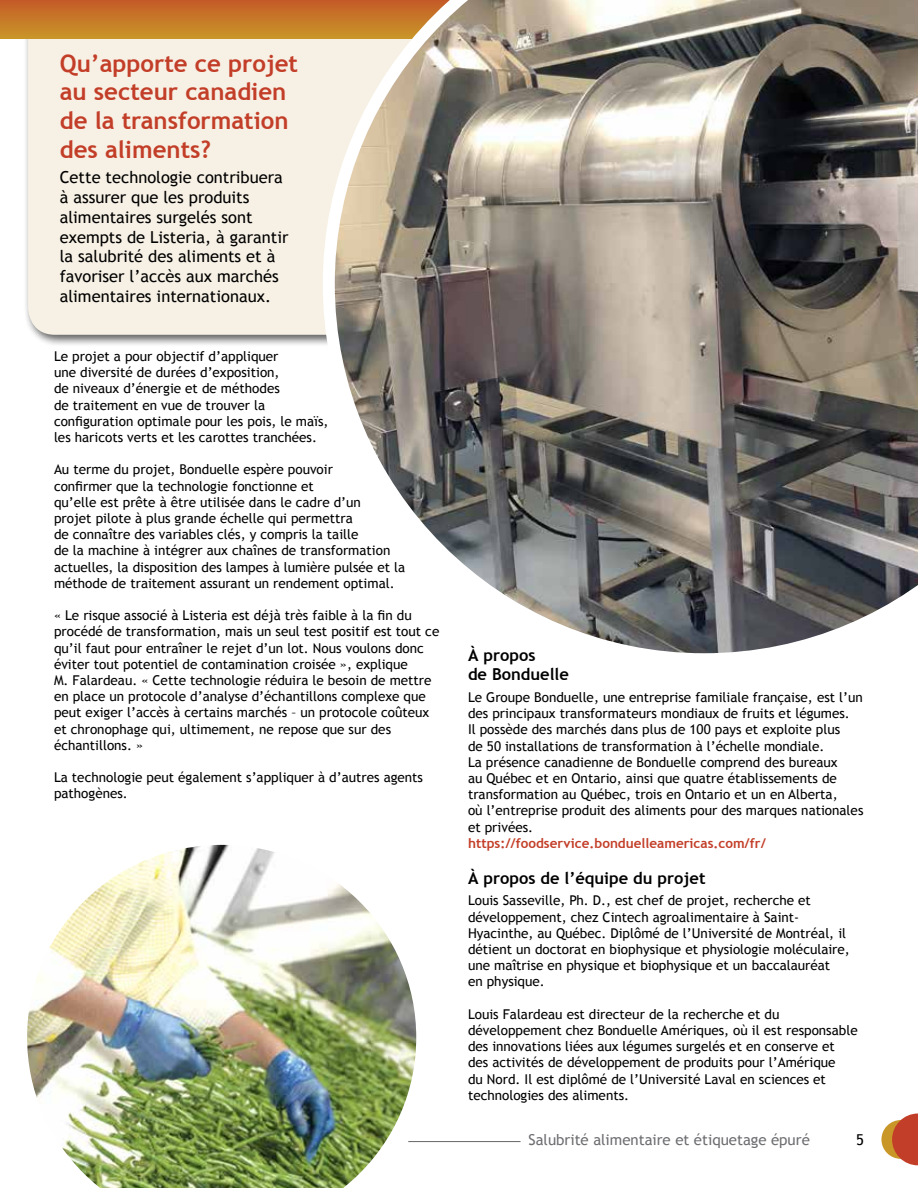
<style>
.page{position:relative;width:918px;height:1188px;background:#fff}
.page>*{position:absolute;margin:0;border:0;box-sizing:border-box;transform-origin:0 0}
.t1{font:700 24px/28.8px "Trebuchet MS";color:#c33e28}
.t2{font:16.5px/19.8px "Trebuchet MS";color:#000}
.t3{font:700 16.5px/19.8px "Trebuchet MS";color:#000}
.t4{font:15px "Trebuchet MS";color:#6d6e71}
.t5{font:15px "Trebuchet MS";color:#000}
.t6{font:13.5px/16.2px "Trebuchet MS";color:#000}
.t7{font:700 13.5px "Trebuchet MS";color:#c33e28}
</style>
<div class="page">
<svg style="left:881px;top:1114px;width:37px;height:51px"></svg>
<hr style="left:54px;top:1141px;width:467px;height:1px;background:#6d6e71">
<div style="left:24px;top:0;width:484px;height:347px;background:#000;opacity:.75"></div>
<div style="left:28px;top:38px;width:295px;height:297px;background:#f7f1e5"></div>
<div style="left:0;top:0;width:918px;height:38px;background:linear-gradient(to bottom,#c45b28,#c99428)"></div>
<svg style="left:323px;top:0;width:595px;height:654px;background:#918b83"></svg>
<img style="left:27px;top:844px;width:409px;height:344px">
<p class="t1" style="left:60px;top:49px;width:240px">Qu’apporte ce projet au secteur canadien de la transformation des aliments?</p>
<p class="t2" style="left:60px;top:168px;width:230px">Cette technologie contribuera à assurer que les produits alimentaires surgelés sont exempts de Listeria, à garantir la salubrité des aliments et à favoriser l’accès aux marchés alimentaires internationaux.</p>
<p class="t6" style="left:54px;top:348px;width:276px">Le projet a pour objectif d’appliquer<br>une diversité de durées d’exposition,<br>de niveaux d’énergie et de méthodes<br>de traitement en vue de trouver la configuration optimale pour les pois, le maïs, les haricots verts et les carottes tranchées.</p>
<p class="t6" style="left:54px;top:462px;width:353px">Au terme du projet, Bonduelle espère pouvoir<br>confirmer que la technologie fonctionne et<br>qu’elle est prête à être utilisée dans le cadre d’un<br>projet pilote à plus grande échelle qui permettra<br>de connaître des variables clés, y compris la taille<br>de la machine à intégrer aux chaînes de transformation actuelles, la disposition des lampes à lumière pulsée et la méthode de traitement assurant un rendement optimal.</p>
<p class="t6" style="left:54px;top:607px;width:387px">« Le risque associé à Listeria est déjà très faible à la fin du procédé de transformation, mais un seul test positif est tout ce qu’il faut pour entraîner le rejet d’un lot. Nous voulons donc éviter tout potentiel de contamination croisée », explique<br>M. Falardeau. « Cette technologie réduira le besoin de mettre en place un protocole d’analyse d’échantillons complexe que peut exiger l’accès à certains marchés – un protocole coûteux et chronophage qui, ultimement, ne repose que sur des échantillons. »</p>
<p class="t6" style="left:54px;top:769px;width:371px">La technologie peut également s’appliquer à d’autres agents pathogènes.</p>
<p class="t3" style="left:468px;top:645px;width:102px">À propos<br>de Bonduelle</p>
<p class="t6" style="left:468px;top:689px;width:397px">Le Groupe Bonduelle, une entreprise familiale française, est l’un des principaux transformateurs mondiaux de fruits et légumes.<br>Il possède des marchés dans plus de 100 pays et exploite plus<br>de 50 installations de transformation à l’échelle mondiale.<br>La présence canadienne de Bonduelle comprend des bureaux<br>au Québec et en Ontario, ainsi que quatre établissements de transformation au Québec, trois en Ontario et un en Alberta,<br>où l’entreprise produit des aliments pour des marques nationales et privées.</p>
<p class="t7" style="left:468px;top:835px;width:299px">https://foodservice.bonduelleamericas.com/fr/</p>
<p class="t3" style="left:468px;top:868px;width:239px">À propos de l’équipe du projet</p>
<p class="t6" style="left:468px;top:893px;width:383px">Louis Sasseville, Ph. D., est chef de projet, recherche et développement, chez Cintech agroalimentaire à Saint-Hyacinthe, au Québec. Diplômé de l’Université de Montréal, il détient un doctorat en biophysique et physiologie moléculaire, une maîtrise en physique et biophysique et un baccalauréat<br>en physique.</p>
<p class="t6" style="left:468px;top:1006px;width:391px">Louis Falardeau est directeur de la recherche et du développement chez Bonduelle Amériques, où il est responsable des innovations liées aux légumes surgelés et en conserve et des activités de développement de produits pour l’Amérique<br>du Nord. Il est diplômé de l’Université Laval en sciences et technologies des aliments.</p>
<p class="t4" style="left:529px;top:1131px;width:283px">Salubrité alimentaire et étiquetage épuré</p>
<p class="t5" style="left:856px;top:1131px;width:9px">5</p>
</div>
